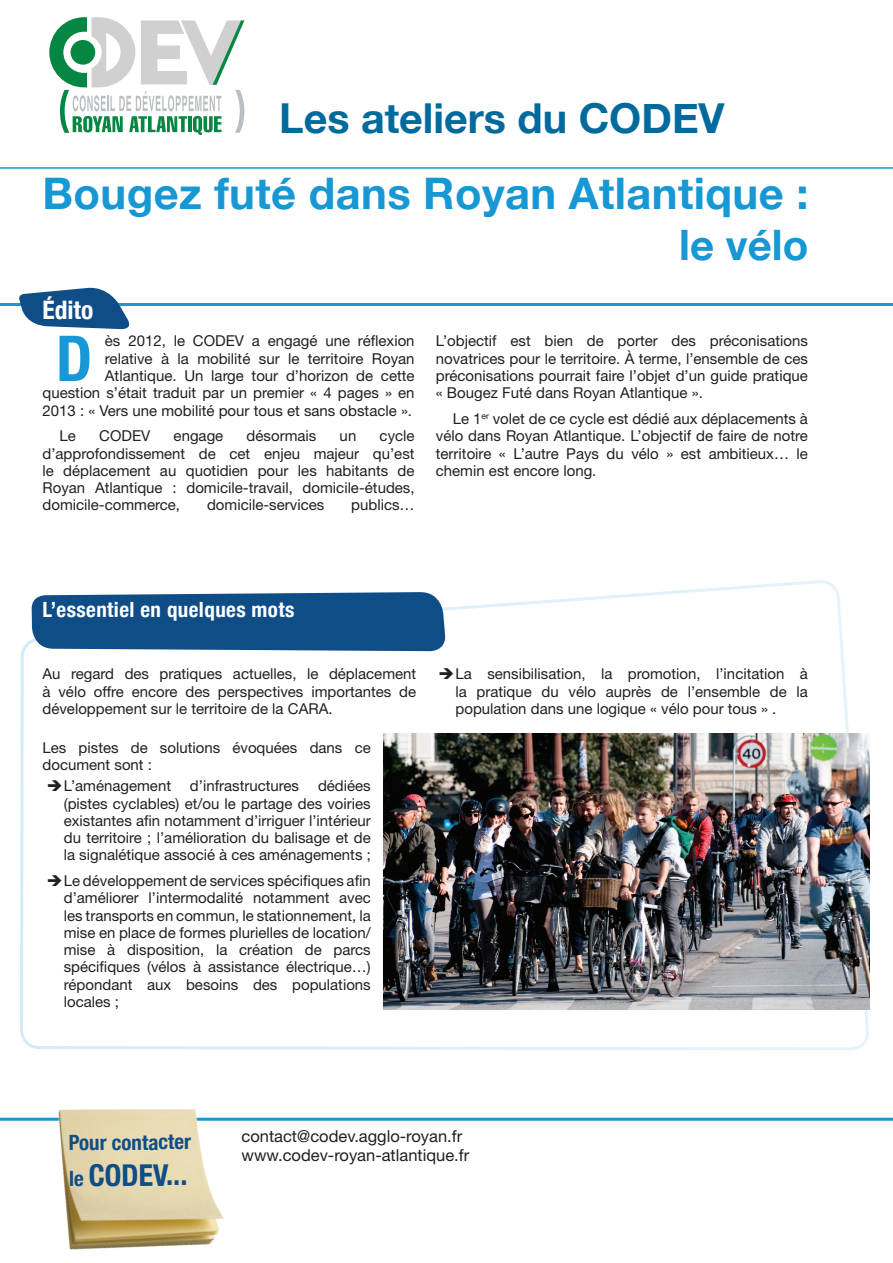
<style>
.page{position:relative;width:893px;height:1263px;background:#fff}
.page>*{position:absolute;margin:0;border:0;box-sizing:border-box;transform-origin:0 0}
.t1{font:700 condensed 63.3px "Helvetica Neue";color:#1797d3}
.t2{font:700 43.5px "Helvetica Neue";letter-spacing:.01em;color:#1797d3}
.t3{font:700 42px "Helvetica Neue";color:#1797d3}
.t4{font:700 41.25px "Helvetica Neue";color:#006a9d}
.t5{font:700 condensed 30px "Helvetica Neue";color:#0f4d87}
.t6{font:700 condensed 25.5px "Helvetica Neue";color:#fff}
.t7{font:700 condensed 21px "Helvetica Neue";letter-spacing:.02em;color:#fff}
.t8{font:700 condensed 21px/35.4px "Helvetica Neue";color:#0f4d87}
.t9{font:16.5px/19.8px "Helvetica Neue LT Std";color:#231f20}
.t10{font:15px/17.2px "Helvetica Neue LT Std";color:#231f20;text-align:justify}
</style>
<div class="page">
<svg style="left:20px;top:580px;width:849px;height:470px"></svg>
<hr style="left:0;top:303px;width:893px;height:3px;background:#1797d3">
<svg style="left:31px;top:592px;width:415px;height:59px;background:#1e588e"></svg>
<hr style="left:0;top:167px;width:893px;height:2px;background:#1797d3">
<svg style="left:19px;top:287px;width:111px;height:43px"></svg>
<svg style="left:49px;top:17px;width:195px;height:118px"></svg>
<div style="left:71px;top:40px;width:24px;height:25px;background:#068643;border-radius:50%"></div>
<hr style="left:0;top:1118px;width:893px;height:3px;background:#1797d3">
<img style="left:0;top:1041px;width:272px;height:209px">
<img style="left:384px;top:733px;width:486px;height:276px">
<svg style="left:48px;top:780px;width:14px;height:11px"></svg>
<svg style="left:48px;top:875px;width:14px;height:11px"></svg>
<svg style="left:440px;top:668px;width:13px;height:11px"></svg>
<h3 class="t4" style="left:279px;top:86px;width:447px">Les ateliers du CODEV</h3>
<h2 class="t2" style="left:43px;top:160px;width:767px">Bougez futé dans Royan Atlantique :</h2>
<h3 class="t3" style="left:679px;top:212px;width:131px">le vélo</h3>
<h3 class="t6" style="left:43px;top:289px;width:52px">Édito</h3>
<p class="t10" style="left:43px;top:332px;width:374px;text-align:right">ès 2012, le CODEV a engagé une réflexion<br>relative à la mobilité sur le territoire Royan Atlantique. Un large tour d’horizon de cette<br>question s’était traduit par un premier « 4 pages » en 2013 : « Vers une mobilité pour tous et sans obstacle ».</p>
<p class="t10" style="left:60px;top:427px;width:18px">Le</p>
<p class="t10" style="left:99px;top:427px;width:53px">CODEV</p>
<p class="t10" style="left:174px;top:427px;width:51px">engage</p>
<p class="t10" style="left:247px;top:427px;width:71px">désormais</p>
<p class="t10" style="left:340px;top:427px;width:18px">un</p>
<h1 class="t1" style="left:56px;top:306px;width:38px">D</h1>
<p class="t10" style="left:43px;top:427px;width:374px;text-indent:337px">cycle d’approfondissement de cet enjeu majeur qu’est le déplacement au quotidien pour les habitants de Royan Atlantique : domicile-travail, domicile-études, domicile-commerce,</p>
<p class="t10" style="left:207px;top:496px;width:119px">domicile-services</p>
<p class="t10" style="left:351px;top:496px;width:65px">publics…</p>
<p class="t10" style="left:436px;top:332px;width:374px">L’objectif est bien de porter des préconisations novatrices pour le territoire. À terme, l’ensemble de ces préconisations pourrait faire l’objet d’un guide pratique « Bougez Futé dans Royan Atlantique ».</p>
<p class="t10" style="left:436px;top:410px;width:374px;text-indent:17px">Le 1<sup>er</sup> volet de ce cycle est dédié aux déplacements à vélo dans Royan Atlantique. L’objectif de faire de notre territoire « L’autre Pays du vélo » est ambitieux… le chemin est encore long.</p>
<h3 class="t7" style="left:43px;top:592px;width:253px">L’essentiel en quelques mots</h3>
<p class="t10" style="left:43px;top:665px;width:375px">Au regard des pratiques actuelles, le déplacement à vélo offre encore des perspectives importantes de développement sur le territoire de la CARA.</p>
<p class="t10" style="left:43px;top:738px;width:330px">Les pistes de solutions évoquées dans ce document sont :</p>
<p class="t10" style="left:64px;top:777px;width:109px">L’aménagement</p>
<p class="t10" style="left:190px;top:777px;width:111px">d’infrastructures</p>
<p class="t10" style="left:64px;top:777px;width:309px;text-indent:254px">dédiées (pistes cyclables) et/ou le partage des voiries existantes afin notamment d’irriguer l’intérieur du territoire ; l’amélioration du balisage et de la signalétique associé à ces aménagements ;</p>
<p class="t10" style="left:64px;top:872px;width:309px">Le développement de services spécifiques afin d’améliorer l’intermodalité notamment avec les transports en commun, le stationnement, la mise en place de formes plurielles de location/ mise à disposition, la création de parcs spécifiques (vélos à assistance électrique…) répondant aux besoins des populations locales ;</p>
<p class="t10" style="left:455px;top:665px;width:354px">La sensibilisation, la promotion, l’incitation à la pratique du vélo auprès de l’ensemble de la population dans une logique « vélo pour tous » .</p>
<h3 class="t8" style="left:68px;top:1124px;width:124px;rotate:-1deg">Pour contacter le</h3>
<h3 class="t5" style="left:89px;top:1150px;width:101px">CODEV...</h3>
<p class="t9" style="left:242px;top:1126px;width:229px">contact@codev.agglo-royan.fr www.codev-royan-atlantique.fr</p>
</div>
